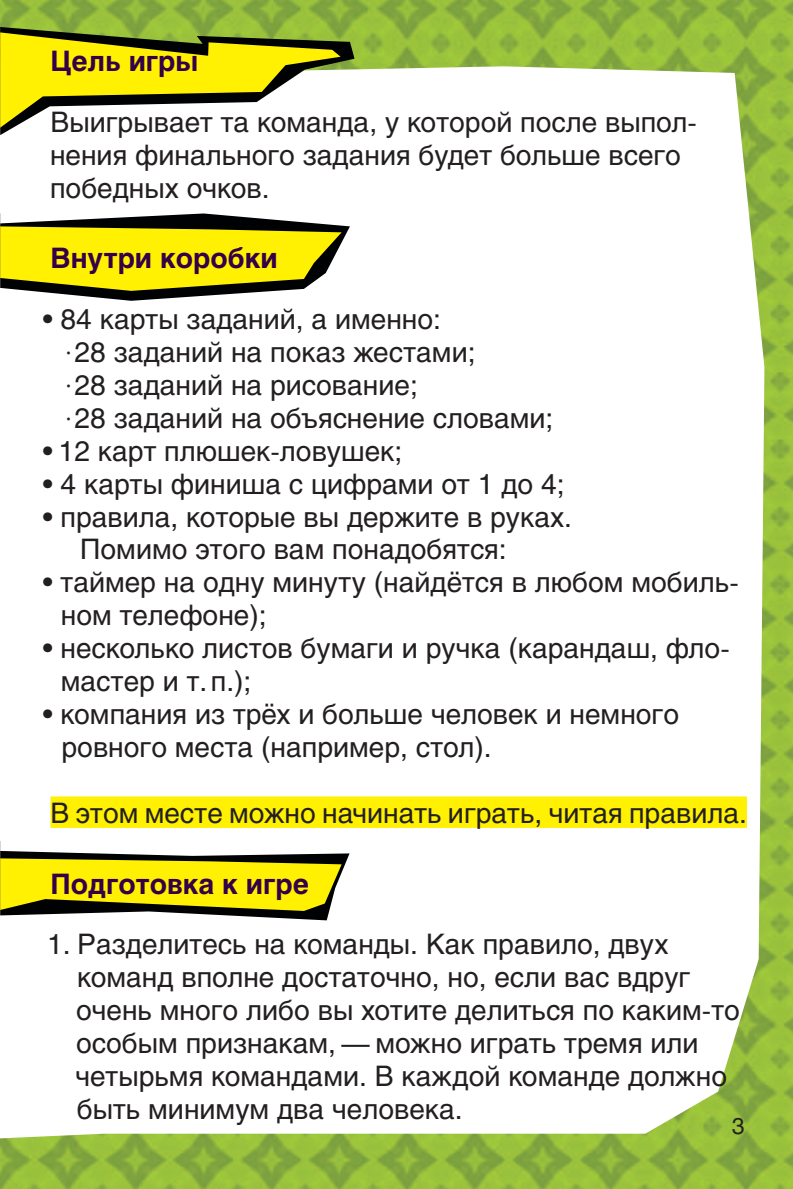
<style>
.page{position:relative;width:793px;height:1189px;background:#fff}
.page>*{position:absolute;margin:0;border:0;box-sizing:border-box;transform-origin:0 0}
.t1{font:28px/32.9px "Helios";color:#231f20}
.t2{font:700 28px "Helios";color:#340048}
.t3{font:22.75px "Helios";color:#231f20}
.s1{font-family:"Minion Pro"}
</style>
<div class="page">
<img style="left:703px;top:0;width:90px;height:1189px">
<img style="left:0;top:0;width:703px;height:72px">
<img style="left:0;top:1100px;width:703px;height:89px">
<svg style="left:0;top:27px;width:354px;height:108px"></svg>
<svg style="left:0;top:32px;width:340px;height:96px"></svg>
<svg style="left:0;top:213px;width:350px;height:88px"></svg>
<svg style="left:0;top:841px;width:349px;height:79px"></svg>
<div style="left:51px;top:796px;width:696px;height:32px;background:#fff101"></div>
<p class="t2" style="left:51px;top:45px;width:149px">Цель игры</p>
<p class="t1" style="left:50px;top:105px;width:648px">Выигрывает та команда, у которой после выпол&shy;нения финального задания будет больше всего победных очков.</p>
<p class="t2" style="left:51px;top:242px;width:228px">Внутри коробки</p>
<p class="t1" style="left:66px;top:303px;width:489px;text-indent:-23px">• 84 карты заданий, а именно:<br><span class="s1">.</span> 28 заданий на показ жестами;<br><span class="s1">.</span> 28 заданий на рисование;<br><span class="s1">.</span> 28 заданий на объяснение словами;</p>
<p class="t1" style="left:43px;top:434px;width:361px">• 12 карт плюшек-ловушек;</p>
<p class="t1" style="left:43px;top:467px;width:523px">• 4 карты финиша с цифрами от 1 до 4;</p>
<p class="t1" style="left:80px;top:500px;width:493px;text-indent:-37px">• правила, которые вы держите в руках.<br>Помимо этого вам понадобятся:</p>
<p class="t1" style="left:61px;top:566px;width:679px;text-indent:-18px">• таймер на одну минуту (найдётся в любом мобиль&shy;ном телефоне);</p>
<p class="t1" style="left:61px;top:632px;width:670px;text-indent:-18px">• несколько листов бумаги и ручка (карандаш, фло&shy;мастер и т. п.);</p>
<p class="t1" style="left:62px;top:697px;width:619px;text-indent:-19px">• компания из трёх и больше человек и немного ровного места (например, стол).</p>
<p class="t1" style="left:51px;top:796px;width:698px">В этом месте можно начинать играть, читая правила.</p>
<p class="t2" style="left:51px;top:867px;width:260px">Подготовка к игре</p>
<p class="t1" style="left:75px;top:928px;width:666px;text-indent:-28px">1. Разделитесь на команды. Как правило, двух команд вполне достаточно, но, если вас вдруг очень много либо вы хотите делиться по каким-то особым признакам, — можно играть тремя или четырьмя командами. В каждой команде должно быть минимум два человека.</p>
<p class="t3" style="left:731px;top:1112px;width:14px">3</p>
</div>
